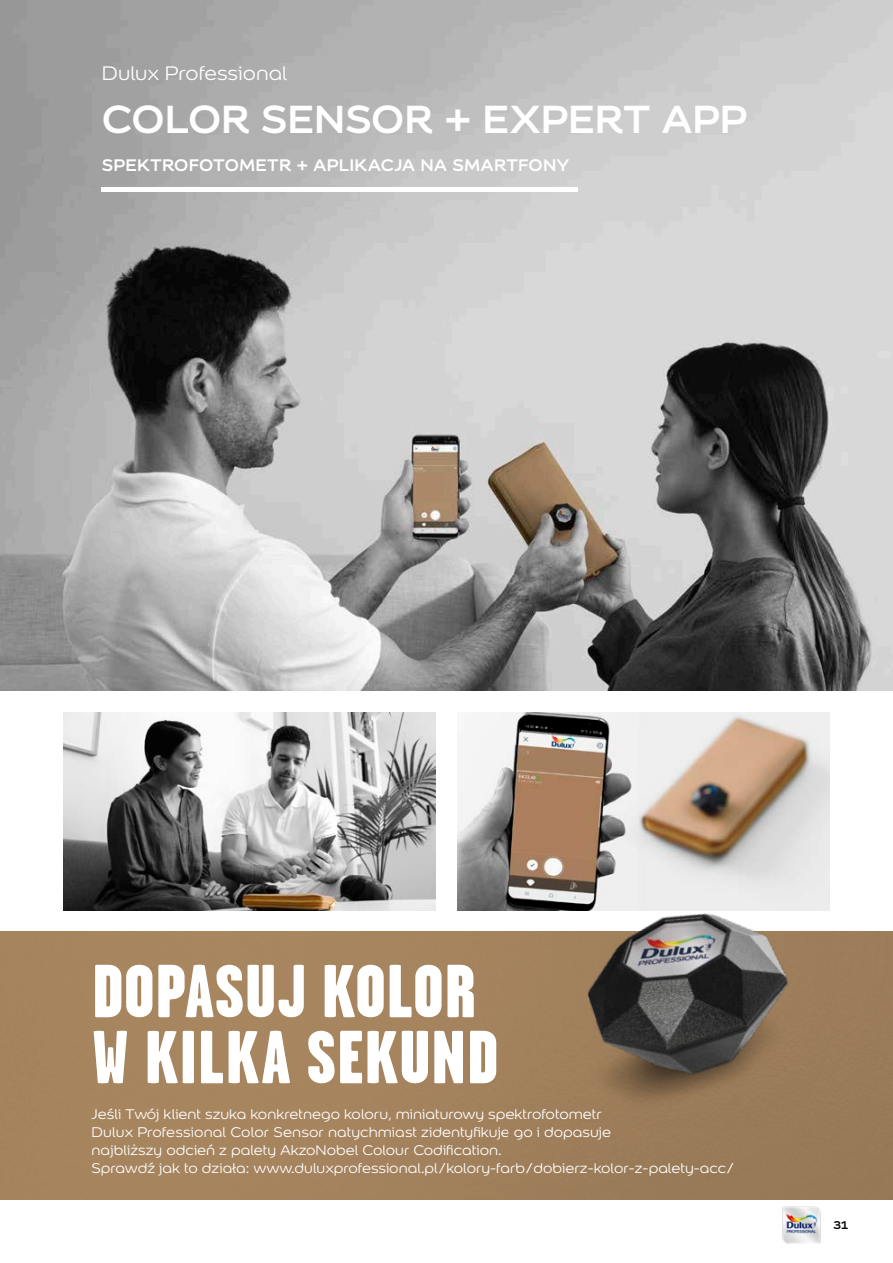
<style>
.page{position:relative;width:893px;height:1263px;background:#fff}
.page>*{position:absolute;margin:0;border:0;box-sizing:border-box;transform-origin:0 0}
.t1{font:75px/66px "Garage Gothic FB Black";letter-spacing:.015em;color:#fff}
.t2{font:700 42px "Colour Sans";letter-spacing:-.005em;color:#fff}
.t3{font:21px "Colour Sans";color:#fff}
.t4{font:700 18px "Colour Sans";letter-spacing:.01em;color:#fff}
.t5{font:15px/18px "Colour Sans";color:#fff}
.t6{font:700 12px "Colour Sans";color:#000}
</style>
<div class="page">
<img style="left:782px;top:1206px;width:39px;height:38px">
<img style="left:0;top:0;width:893px;height:691px">
<img style="left:64px;top:712px;width:372px;height:198px">
<img style="left:457px;top:712px;width:372px;height:198px">
<img style="left:0;top:932px;width:893px;height:267px">
<img style="left:508px;top:811px;width:322px;height:345px">
<img style="left:512px;top:818px;width:342px;height:343px">
<div style="left:102px;top:187px;width:476px;height:5px;background:#fff"></div>
<p class="t3" style="left:102px;top:58px;width:187px">Dulux Professional</p>
<p class="t2" style="left:102px;top:85px;width:647px">COLOR SENSOR + EXPERT APP</p>
<p class="t4" style="left:102px;top:150px;width:469px">SPEKTROFOTOMETR + APLIKACJA NA SMARTFONY</p>
<p class="t1" style="left:92px;top:958px;width:407px">DOPASUJ KOLOR<br>W KILKA SEKUND</p>
<p class="t5" style="left:92px;top:1104px;width:521px">Jeśli Twój klient szuka konkretnego koloru, miniaturowy spektrofotometr<br>Dulux Professional Color Sensor natychmiast zidentyfikuje go i dopasuje najbliższy odcień z palety AkzoNobel Colour Codification.</p>
<p class="t5" style="left:92px;top:1158px;width:644px">Sprawdź jak to działa: www.duluxprofessional.pl/kolory-farb/dobierz-kolor-z-palety-acc/</p>
<p class="t6" style="left:833px;top:1216px;width:16px">31</p>
</div>
